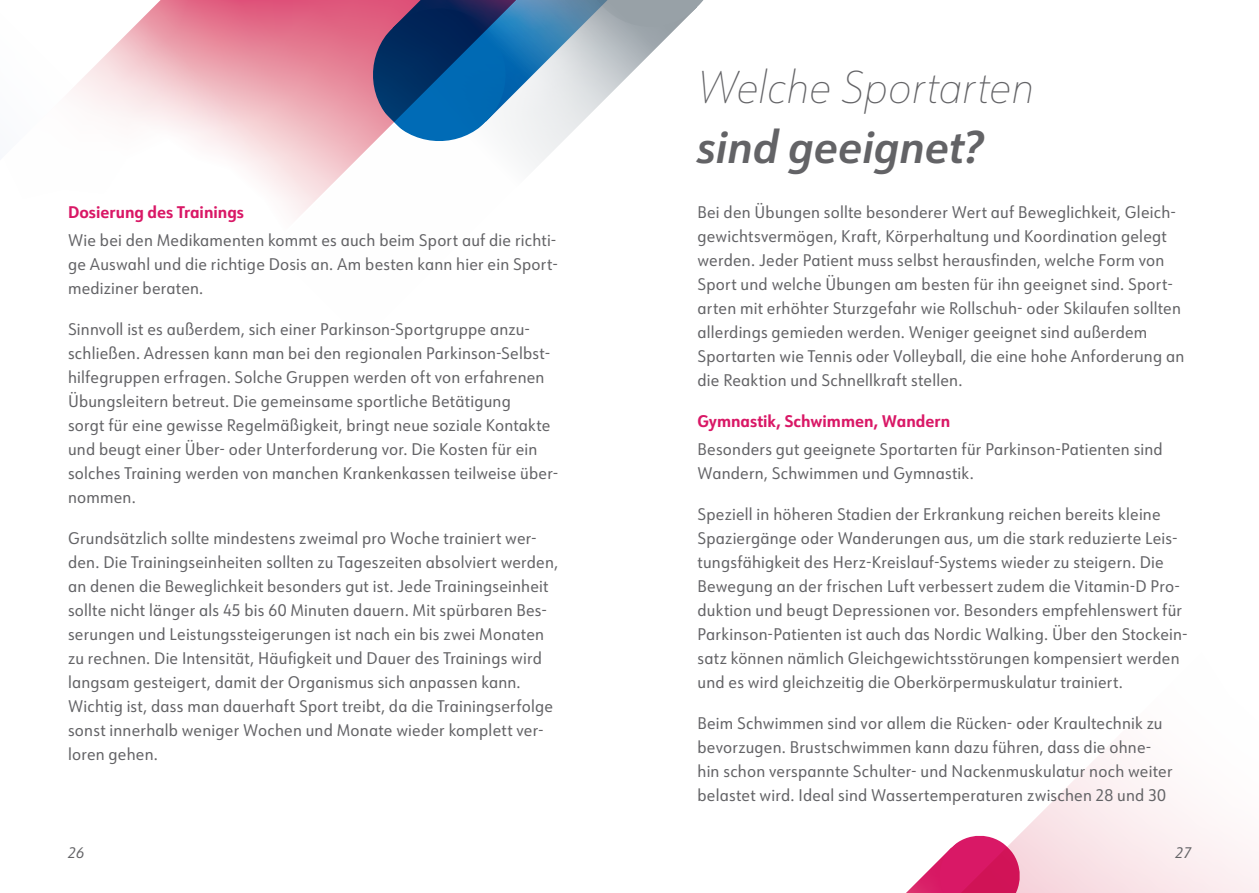
<style>
.page{position:relative;width:1259px;height:893px;background:#fff}
.page>*{position:absolute;margin:0;border:0;box-sizing:border-box;transform-origin:0 0}
.t1{font:italic 100 45px/60px "URW Form Semi Cond";color:#636366}
.t2{font:16.5px/24px "URW Form Semi Cond";letter-spacing:.01em;color:#636366}
.t3{font:700 16.5px "URW Form Semi Cond";color:#d91866}
.t4{font:italic 15px "URW Form Semi Cond";color:#636366}
.s1{font-weight:600}
</style>
<div class="page">
<svg style="left:72px;top:0;width:197px;height:184px"></svg>
<svg style="left:269px;top:0;width:402px;height:218px"></svg>
<svg style="left:577px;top:0;width:127px;height:33px;background:#a3aeb5"></svg>
<svg style="left:1022px;top:750px;width:237px;height:143px"></svg>
<svg style="left:906px;top:832px;width:117px;height:61px"></svg>
<p class="t3" style="left:68px;top:200px;width:177px">Dosierung des Trainings</p>
<p class="t2" style="left:68px;top:227px;width:491px;text-align:justify">Wie bei den Medikamenten kommt es auch beim Sport auf die richti&shy;ge Auswahl und die richtige Dosis an. Am besten kann hier ein Sport&shy;mediziner beraten.</p>
<p class="t2" style="left:68px;top:316px;width:492px">Sinnvoll ist es außerdem, sich einer Parkinson-Sportgruppe anzu&shy;schließen. Adressen kann man bei den regionalen Parkinson-Selbst&shy;hilfegruppen erfragen. Solche Gruppen werden oft von erfahrenen Übungsleitern betreut. Die gemeinsame sportliche Betätigung<br>sorgt für eine gewisse Regelmäßigkeit, bringt neue soziale Kontakte und beugt einer Über- oder Unterforderung vor. Die Kosten für ein solches Training werden von manchen Krankenkassen teilweise über&shy;nommen.</p>
<p class="t2" style="left:68px;top:525px;width:492px">Grundsätzlich sollte mindestens zweimal pro Woche trainiert wer&shy;den. Die Trainingseinheiten sollten zu Tageszeiten absolviert werden, an denen die Beweglichkeit besonders gut ist. Jede Trainingseinheit sollte nicht länger als 45 bis 60 Minuten dauern. Mit spürbaren Bes&shy;serungen und Leistungssteigerungen ist nach ein bis zwei Monaten zu rechnen. Die Intensität, Häufigkeit und Dauer des Trainings wird langsam gesteigert, damit der Organismus sich anpassen kann.<br>Wichtig ist, dass man dauerhaft Sport treibt, da die Trainingserfolge sonst innerhalb weniger Wochen und Monate wieder komplett ver&shy;loren gehen.</p>
<p class="t1" style="left:697px;top:55px;width:339px">Welche Sportarten <span class="s1">sind geeignet?</span></p>
<p class="t2" style="left:697px;top:199px;width:488px">Bei den Übungen sollte besonderer Wert auf Beweglichkeit, Gleich&shy;gewichtsvermögen, Kraft, Körperhaltung und Koordination gelegt werden. Jeder Patient muss selbst herausfinden, welche Form von Sport und welche Übungen am besten für ihn geeignet sind. Sport&shy;arten mit erhöhter Sturzgefahr wie Rollschuh- oder Skilaufen sollten allerdings gemieden werden. Weniger geeignet sind außerdem Sportarten wie Tennis oder Volleyball, die eine hohe Anforderung an die Reaktion und Schnellkraft stellen.</p>
<p class="t3" style="left:697px;top:409px;width:254px">Gymnastik, Schwimmen, Wandern</p>
<p class="t2" style="left:697px;top:436px;width:467px">Besonders gut geeignete Sportarten für Parkinson-Patienten sind<br>Wandern, Schwimmen und Gymnastik.</p>
<p class="t2" style="left:697px;top:501px;width:491px">Speziell in höheren Stadien der Erkrankung reichen bereits kleine Spaziergänge oder Wanderungen aus, um die stark reduzierte Leis&shy;tungsfähigkeit des Herz-Kreislauf-Systems wieder zu steigern. Die Bewegung an der frischen Luft verbessert zudem die Vitamin-D Pro&shy;duktion und beugt Depressionen vor. Besonders empfehlenswert für Parkinson-Patienten ist auch das Nordic Walking. Über den Stockein&shy;satz können nämlich Gleichgewichtsstörungen kompensiert werden und es wird gleichzeitig die Oberkörpermuskulatur trainiert.</p>
<p class="t2" style="left:697px;top:710px;width:476px">Beim Schwimmen sind vor allem die Rücken- oder Kraultechnik zu bevorzugen. Brustschwimmen kann dazu führen, dass die ohne&shy;hin schon verspannte Schulter- und Nackenmuskulatur noch weiter belastet wird. Ideal sind Wassertemperaturen zwischen 28 und 30</p>
<p class="t4" style="left:68px;top:843px;width:18px">26</p>
<p class="t4" style="left:1175px;top:843px;width:18px">27</p>
</div>
